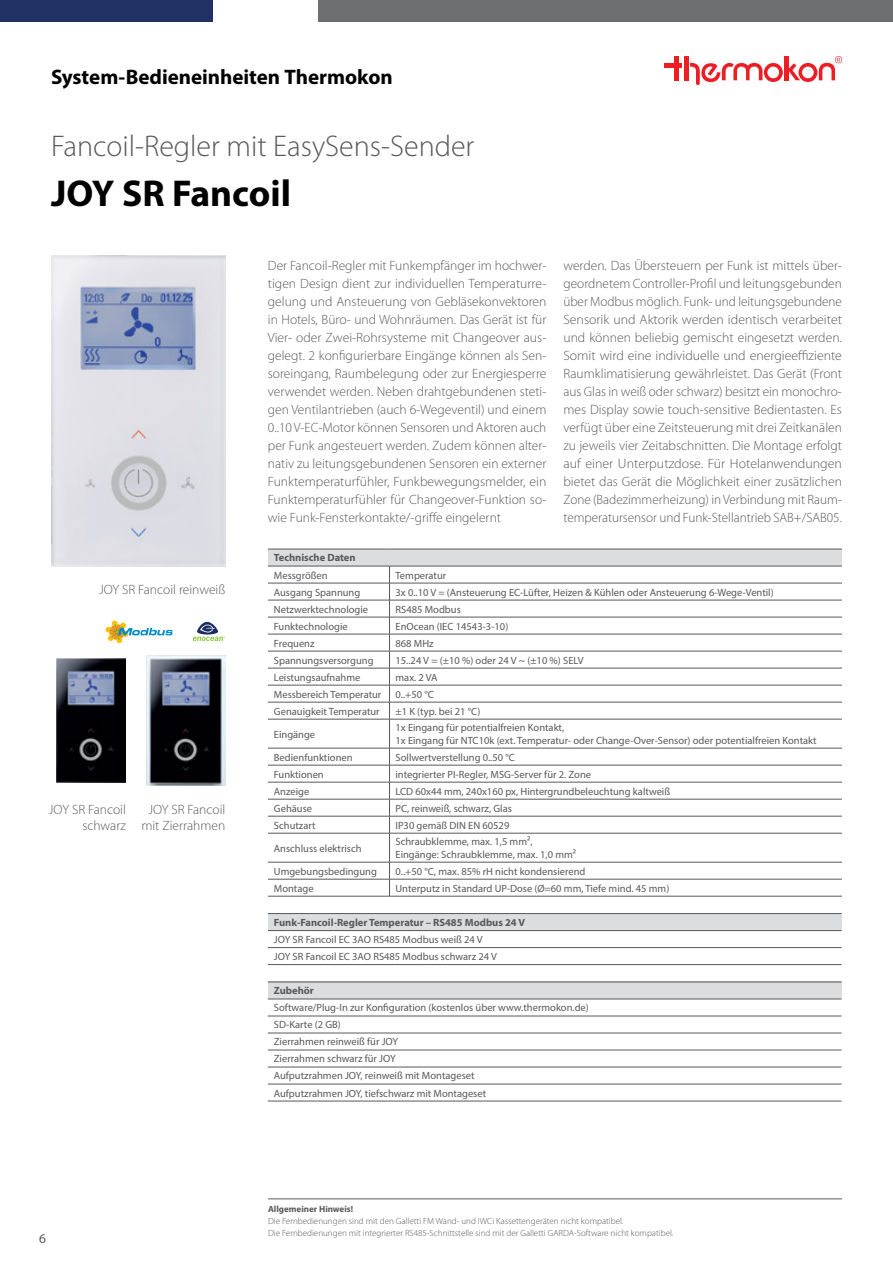
<style>
.page{position:relative;width:893px;height:1263px;background:#fff}
.page>*{position:absolute;margin:0;border:0;box-sizing:border-box;transform-origin:0 0}
.t1{font:700 37.5px "Myriad Pro";color:#000}
.t2{font:300 30px "Myriad Pro";color:#58595b}
.t3{font:700 21px "Myriad Pro";letter-spacing:-.005em;color:#000}
.t4{font:300 13.5px/18px "Myriad Pro";color:#58595b;text-align:justify}
.t5{font:13.5px "Myriad Pro";color:#58595b}
.t6{font:10.5px/17px "Myriad Pro";color:#58595b}
.t7{font:700 10.5px "Myriad Pro";color:#58595b}
.t8{font:300 9px/12px "Myriad Pro";color:#58595b}
.t9{font:700 9px "Myriad Pro";color:#58595b}
</style>
<div class="page">
<div style="left:319px;top:0;width:574px;height:21px;background:#6d6e71"></div>
<div style="left:0;top:0;width:213px;height:21px;background:#203264"></div>
<hr style="left:675px;top:56px;width:4px;height:24px;background:#ed1d24">
<hr style="left:665px;top:63px;width:17px;height:4px;background:#ed1d24">
<hr style="left:685px;top:56px;width:4px;height:24px;background:#ed1d24">
<svg style="left:690px;top:56px;width:152px;height:29px"></svg>
<img style="left:51px;top:255px;width:174px;height:312px">
<img style="left:56px;top:658px;width:70px;height:124px">
<svg style="left:106px;top:620px;width:67px;height:23px"></svg>
<svg style="left:193px;top:622px;width:32px;height:19px"></svg>
<hr style="left:268px;top:896px;width:121px;height:1px;background:#58595b">
<hr style="left:389px;top:896px;width:453px;height:1px;background:#58595b">
<svg style="left:268px;top:549px;width:574px;height:347px"></svg>
<div style="left:268px;top:913px;width:574px;height:17px;background:#dcddde"></div>
<hr style="left:268px;top:947px;width:574px;height:1px;background:#58595b">
<hr style="left:268px;top:964px;width:574px;height:1px;background:#58595b">
<hr style="left:268px;top:913px;width:574px;height:1px;background:#58595b">
<hr style="left:268px;top:930px;width:574px;height:1px;background:#58595b">
<div style="left:268px;top:982px;width:574px;height:17px;background:#dcddde"></div>
<hr style="left:268px;top:1016px;width:574px;height:1px;background:#58595b">
<hr style="left:268px;top:1033px;width:574px;height:1px;background:#58595b">
<hr style="left:268px;top:1050px;width:574px;height:1px;background:#58595b">
<hr style="left:268px;top:1067px;width:574px;height:1px;background:#58595b">
<hr style="left:268px;top:1084px;width:574px;height:1px;background:#58595b">
<hr style="left:268px;top:1101px;width:574px;height:1px;background:#58595b">
<hr style="left:268px;top:982px;width:574px;height:1px;background:#58595b">
<hr style="left:268px;top:999px;width:574px;height:1px;background:#58595b">
<img style="left:147px;top:655px;width:78px;height:131px">
<hr style="left:268px;top:1198px;width:574px;height:1px;background:#58595b">
<h3 class="t3" style="left:51px;top:63px;width:343px">System-Bedieneinheiten Thermokon</h3>
<h2 class="t2" style="left:51px;top:130px;width:425px">Fancoil-Regler mit EasySens-Sender</h2>
<h1 class="t1" style="left:51px;top:169px;width:241px">JOY SR Fancoil</h1>
<p class="t4" style="left:99px;top:581px;width:128px">JOY SR Fancoil reinweiß</p>
<p class="t4" style="left:49px;top:801px;width:79px;line-height:16.5px;text-align:right">JOY SR Fancoil schwarz</p>
<p class="t4" style="left:141px;top:801px;width:85px;line-height:16.5px;text-align:center">JOY SR Fancoil mit Zierrahmen</p>
<p class="t5" style="left:39px;top:1230px;width:8px">6</p>
<p class="t4" style="left:268px;top:257px;width:280px">Der Fancoil-Regler mit Funkempfänger im hochwer&shy;tigen Design dient zur individuellen Temperaturre&shy;gelung und Ansteuerung von Gebläsekonvektoren in Hotels, Büro- und Wohnräumen. Das Gerät ist für Vier- oder Zwei-Rohrsysteme mit Changeover aus&shy;gelegt. 2 konfigurierbare Eingänge können als Sen&shy;soreingang, Raumbelegung oder zur Energiesperre verwendet werden. Neben drahtgebundenen steti&shy;gen Ventilantrieben (auch 6-Wegeventil) und einem 0..10 V-EC-Motor können Sensoren und Aktoren auch per Funk angesteuert werden. Zudem können alter&shy;nativ zu leitungsgebundenen Sensoren ein externer Funktemperaturfühler, Funkbewegungsmelder, ein Funktemperaturfühler für Changeover-Funktion so&shy;wie Funk-Fensterkontakte/-griffe eingelernt</p>
<p class="t4" style="left:563px;top:257px;width:280px">werden. Das Übersteuern per Funk ist mittels über&shy;geordnetem Controller-Profil und leitungsgebunden über Modbus möglich. Funk- und leitungsgebundene Sensorik und Aktorik werden identisch verarbeitet und können beliebig gemischt eingesetzt werden.<br>Somit wird eine individuelle und energieeffiziente Raumklimatisierung gewährleistet. Das Gerät (Front aus Glas in weiß oder schwarz) besitzt ein monochro&shy;mes Display sowie touch-sensitive Bedientasten. Es verfügt über eine Zeitsteuerung mit drei Zeitkanälen zu jeweils vier Zeitabschnitten. Die Montage erfolgt auf einer Unterputzdose. Für Hotelanwendungen bietet das Gerät die Möglichkeit einer zusätzlichen Zone (Badezimmerheizung) in Verbindung mit Raum&shy;temperatursensor und Funk-Stellantrieb SAB+/SAB05.</p>
<p class="t7" style="left:274px;top:551px;width:83px">Technische Daten</p>
<p class="t6" style="left:274px;top:566px;width:55px">Messgrößen</p>
<p class="t6" style="left:395px;top:566px;width:52px">Temperatur</p>
<p class="t6" style="left:274px;top:583px;width:88px">Ausgang Spannung</p>
<p class="t6" style="left:395px;top:583px;width:380px">3x 0..10 V = (Ansteuerung EC-Lüfter, Heizen &amp; Kühlen oder Ansteuerung 6-Wege-Ventil)</p>
<p class="t6" style="left:274px;top:600px;width:96px">Netzwerktechnologie</p>
<p class="t6" style="left:395px;top:600px;width:67px">RS485 Modbus</p>
<p class="t6" style="left:274px;top:617px;width:75px">Funktechnologie</p>
<p class="t6" style="left:395px;top:617px;width:114px">EnOcean (IEC 14543-3-10)</p>
<p class="t6" style="left:274px;top:634px;width:42px">Frequenz</p>
<p class="t6" style="left:395px;top:634px;width:40px">868 MHz</p>
<p class="t6" style="left:274px;top:651px;width:101px">Spannungsversorgung</p>
<p class="t6" style="left:395px;top:651px;width:190px">15..24 V = (±10 %) oder 24 V ~ (±10 %) SELV</p>
<p class="t6" style="left:274px;top:668px;width:88px">Leistungsaufnahme</p>
<p class="t6" style="left:395px;top:668px;width:43px">max. 2 VA</p>
<p class="t6" style="left:274px;top:685px;width:109px">Messbereich Temperatur</p>
<p class="t6" style="left:395px;top:685px;width:40px">0..+50 °C</p>
<p class="t6" style="left:274px;top:702px;width:107px">Genauigkeit Temperatur</p>
<p class="t6" style="left:395px;top:702px;width:86px">±1 K (typ. bei 21 °C)</p>
<p class="t6" style="left:274px;top:725px;width:43px">Eingänge</p>
<p class="t6" style="left:395px;top:721px;width:423px;line-height:12.6px">1x Eingang für potentialfreien Kontakt,<br>1x Eingang für NTC10k (ext. Temperatur- oder Change-Over-Sensor) oder potentialfreien Kontakt</p>
<p class="t6" style="left:274px;top:748px;width:80px">Bedienfunktionen</p>
<p class="t6" style="left:395px;top:748px;width:121px">Sollwertverstellung 0..50 °C</p>
<p class="t6" style="left:274px;top:765px;width:51px">Funktionen</p>
<p class="t6" style="left:395px;top:765px;width:197px">integrierter PI-Regler, MSG-Server für 2. Zone</p>
<p class="t6" style="left:274px;top:782px;width:37px">Anzeige</p>
<p class="t6" style="left:395px;top:782px;width:276px">LCD 60x44 mm, 240x160 px, Hintergrundbeleuchtung kaltweiß</p>
<p class="t6" style="left:274px;top:799px;width:40px">Gehäuse</p>
<p class="t6" style="left:395px;top:799px;width:118px">PC, reinweiß, schwarz, Glas</p>
<p class="t6" style="left:274px;top:816px;width:43px">Schutzart</p>
<p class="t6" style="left:395px;top:816px;width:115px">IP30 gemäß DIN EN 60529</p>
<p class="t6" style="left:274px;top:839px;width:89px">Anschluss elektrisch</p>
<p class="t6" style="left:395px;top:835px;width:182px;line-height:12.6px">Schraubklemme, max. 1,5 mm²,<br>Eingänge: Schraubklemme, max. 1,0 mm²</p>
<p class="t6" style="left:274px;top:862px;width:105px">Umgebungsbedingung</p>
<p class="t6" style="left:395px;top:862px;width:191px">0..+50 °C, max. 85% rH nicht kondensierend</p>
<p class="t6" style="left:274px;top:879px;width:41px">Montage</p>
<p class="t6" style="left:395px;top:879px;width:275px">Unterputz in Standard UP-Dose (Ø=60 mm, Tiefe mind. 45 mm)</p>
<p class="t7" style="left:274px;top:916px;width:253px">Funk-Fancoil-Regler Temperatur – RS485 Modbus 24 V</p>
<p class="t6" style="left:274px;top:931px;width:225px">JOY SR Fancoil EC 3AO RS485 Modbus weiß 24 V<br>JOY SR Fancoil EC 3AO RS485 Modbus schwarz 24 V</p>
<p class="t7" style="left:274px;top:984px;width:42px">Zubehör</p>
<p class="t6" style="left:274px;top:999px;width:317px">Software/Plug-In zur Konfiguration (kostenlos über www.thermokon.de)<br>SD-Karte (2 GB)<br>Zierrahmen reinweiß für JOY<br>Zierrahmen schwarz für JOY<br>Aufputzrahmen JOY, reinweiß mit Montageset<br>Aufputzrahmen JOY, tiefschwarz mit Montageset</p>
<p class="t9" style="left:268px;top:1203px;width:87px">Allgemeiner Hinweis!</p>
<p class="t8" style="left:268px;top:1215px;width:407px">Die Fernbedienungen sind mit den Galletti FM Wand- und IWCi Kassettengeräten nicht kompatibel.<br>Die Fernbedienungen mit integrierter RS485-Schnittstelle sind mit der Galletti GARDA-Software nicht kompatibel.</p>
</div>
